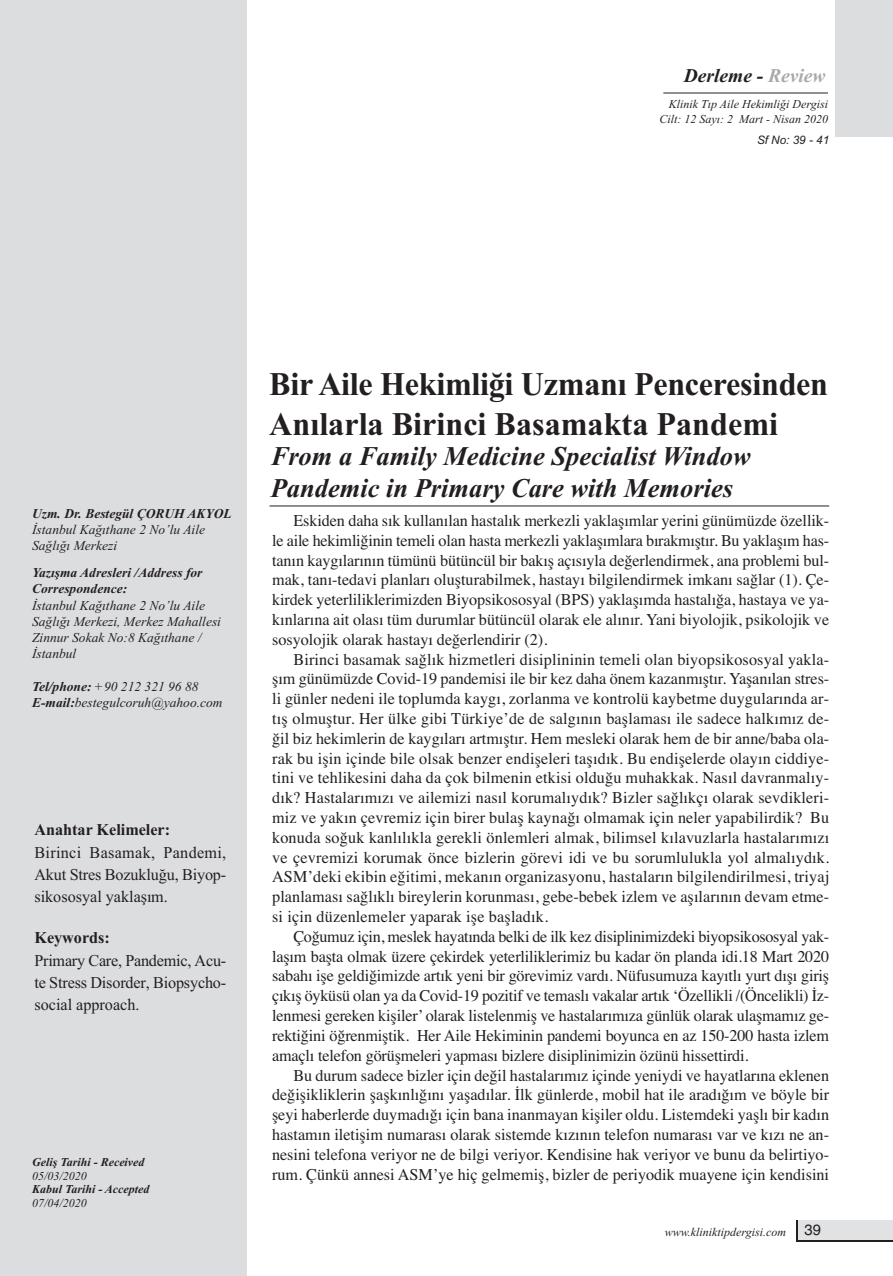
<style>
.page{position:relative;width:893px;height:1276px;background:#fff}
.page>*{position:absolute;margin:0;border:0;box-sizing:border-box;transform-origin:0 0}
.t1{font:700 33px/39.6px "Times New Roman";letter-spacing:-.01em;color:#231f20}
.t2{font:italic 700 27px/32.4px "Times New Roman";color:#231f20}
.t3{font:italic 700 19.5px "Times New Roman";color:#231f20}
.t4{font:16.5px/19.8px "Times";color:#231f20;text-align:justify}
.t5{font:16.5px/21.9px "Times New Roman";letter-spacing:-.01em;color:#231f20;text-align:justify}
.t6{font:700 16.5px "Times New Roman";color:#231f20}
.t7{font:italic 13.5px/16.2px "Times New Roman";color:#231f20}
.t8{font:italic 700 13.5px/16.2px "Times New Roman";color:#231f20}
.t9{font:italic 12px/15.1px "Times New Roman";color:#231f20;text-align:right}
.t10{font:italic 700 12px "Times New Roman";color:#231f20}
.t11{font:italic 11.7px "Arial";color:#231f20}
.s1{color:#a8a9ad}
.s2{font-weight:700}
.s3{font-family:"Helvetica";font-style:normal;font-size:15px}
</style>
<div class="page">
<div style="left:0;top:0;width:247px;height:1276px;background:#dcdddf"></div>
<div style="left:835px;top:0;width:58px;height:137px;background:#dcdddf"></div>
<hr style="left:270px;top:505px;width:559px;height:1px;background:#231f20">
<hr style="left:663px;top:93px;width:165px;height:1px;background:#231f20">
<div style="left:796px;top:1220px;width:97px;height:21px;background:#231f20"></div>
<div style="left:798px;top:1220px;width:95px;height:20px;background:#e1e2e4"></div>
<p class="t3" style="left:684px;top:64px;width:143px">Derleme - <span class="s1">Review</span></p>
<p class="t9" style="left:659px;top:96px;width:170px">Klinik Tıp Aile Hekimliği Dergisi<br>Cilt: 12 Sayı: 2 Mart - Nisan 2020</p>
<p class="t11" style="left:757px;top:133px;width:74px">Sf No: 39 - 41</p>
<p class="t8" style="left:32px;top:505px;width:201px">Uzm. Dr. Bestegül ÇORUH AKYOL</p>
<p class="t7" style="left:32px;top:521px;width:174px">İstanbul Kağıthane 2 No’lu Aile<br>Sağlığı Merkezi</p>
<p class="t8" style="left:32px;top:564px;width:172px">Yazışma Adresleri /Address for<br>Correspondence:</p>
<p class="t7" style="left:32px;top:597px;width:190px">İstanbul Kağıthane 2 No’lu Aile<br>Sağlığı Merkezi, Merkez Mahallesi<br>Zinnur Sokak No:8 Kağıthane /<br>İstanbul</p>
<p class="t7" style="left:32px;top:678px;width:192px"><span class="s2">Tel/phone:</span> +90 212 321 96 88<br><span class="s2">E-mail:</span>bestegulcoruh@yahoo.com</p>
<p class="t6" style="left:34px;top:819px;width:137px">Anahtar Kelimeler:</p>
<p class="t5" style="left:34px;top:841px;width:193px">Birinci Basamak, Pandemi, Akut Stres Bozukluğu, Biyop&shy;sikososyal yaklaşım.</p>
<p class="t6" style="left:34px;top:927px;width:77px">Keywords:</p>
<p class="t5" style="left:34px;top:949px;width:193px">Primary Care, Pandemic, Acu&shy;te Stress Disorder, Biopsycho&shy;social approach.</p>
<p class="t10" style="left:32px;top:1155px;width:114px">Geliş Tarihi - Received</p>
<p class="t9" style="left:32px;top:1168px;width:56px">05/03/2020</p>
<p class="t10" style="left:32px;top:1182px;width:119px">Kabul Tarihi - Accepted</p>
<p class="t9" style="left:32px;top:1195px;width:56px">07/04/2020</p>
<h1 class="t1" style="left:269px;top:364px;width:560px">Bir Aile Hekimliği Uzmanı Penceresinden<br>Anılarla Birinci Basamakta Pandemi</h1>
<h2 class="t2" style="left:271px;top:439px;width:481px">From a Family Medicine Specialist Window<br>Pandemic in Primary Care with Memories</h2>
<p class="t4" style="left:272px;top:510px;width:559px;text-indent:21px">Eskiden daha sık kullanılan hastalık merkezli yaklaşımlar yerini günümüzde özellik&shy;le aile hekimliğinin temeli olan hasta merkezli yaklaşımlara bırakmıştır. Bu yaklaşım has&shy;tanın kaygılarının tümünü bütüncül bir bakış açısıyla değerlendirmek, ana problemi bul&shy;mak, tanı-tedavi planları oluşturabilmek, hastayı bilgilendirmek imkanı sağlar (1). Çe&shy;kirdek yeterliliklerimizden Biyopsikososyal (BPS) yaklaşımda hastalığa, hastaya ve ya&shy;kınlarına ait olası tüm durumlar bütüncül olarak ele alınır. Yani biyolojik, psikolojik ve sosyolojik olarak hastayı değerlendirir (2).</p>
<p class="t4" style="left:272px;top:649px;width:559px;text-indent:21px">Birinci basamak sağlık hizmetleri disiplininin temeli olan biyopsikososyal yakla&shy;şım günümüzde Covid-19 pandemisi ile bir kez daha önem kazanmıştır. Yaşanılan stres&shy;li günler nedeni ile toplumda kaygı, zorlanma ve kontrolü kaybetme duygularında ar&shy;tış olmuştur. Her ülke gibi Türkiye’de de salgının başlaması ile sadece halkımız de&shy;ğil biz hekimlerin de kaygıları artmıştır. Hem mesleki olarak hem de bir anne/baba ola&shy;rak bu işin içinde bile olsak benzer endişeleri taşıdık. Bu endişelerde olayın ciddiye&shy;tini ve tehlikesini daha da çok bilmenin etkisi olduğu muhakkak. Nasıl davranmalıy&shy;dık? Hastalarımızı ve ailemizi nasıl korumalıydık? Bizler sağlıkçı olarak sevdikleri&shy;miz ve yakın çevremiz için birer bulaş kaynağı olmamak için neler yapabilirdik? Bu konuda soğuk kanlılıkla gerekli önlemleri almak, bilimsel kılavuzlarla hastalarımızı ve çevremizi korumak önce bizlerin görevi idi ve bu sorumlulukla yol almalıydık.<br>ASM’deki ekibin eğitimi, mekanın organizasyonu, hastaların bilgilendirilmesi, triyaj planlaması sağlıklı bireylerin korunması, gebe-bebek izlem ve aşılarının devam etme&shy;si için düzenlemeler yaparak işe başladık.</p>
<p class="t4" style="left:272px;top:926px;width:559px;text-indent:21px">Çoğumuz için, meslek hayatında belki de ilk kez disiplinimizdeki biyopsikososyal yak&shy;laşım başta olmak üzere çekirdek yeterliliklerimiz bu kadar ön planda idi.18 Mart 2020 sabahı işe geldiğimizde artık yeni bir görevimiz vardı. Nüfusumuza kayıtlı yurt dışı giriş çıkış öyküsü olan ya da Covid-19 pozitif ve temaslı vakalar artık ‘Özellikli /(Öncelikli) İz&shy;lenmesi gereken kişiler’ olarak listelenmiş ve hastalarımıza günlük olarak ulaşmamız ge&shy;rektiğini öğrenmiştik. Her Aile Hekiminin pandemi boyunca en az 150-200 hasta izlem amaçlı telefon görüşmeleri yapması bizlere disiplinimizin özünü hissettirdi.</p>
<p class="t4" style="left:272px;top:1065px;width:559px;text-indent:21px">Bu durum sadece bizler için değil hastalarımız içinde yeniydi ve hayatlarına eklenen değişikliklerin şaşkınlığını yaşadılar. İlk günlerde, mobil hat ile aradığım ve böyle bir şeyi haberlerde duymadığı için bana inanmayan kişiler oldu. Listemdeki yaşlı bir kadın hastamın iletişim numarası olarak sistemde kızının telefon numarası var ve kızı ne an&shy;nesini telefona veriyor ne de bilgi veriyor. Kendisine hak veriyor ve bunu da belirtiyo&shy;rum. Çünkü annesi ASM’ye hiç gelmemiş, bizler de periyodik muayene için kendisini</p>
<p class="t9" style="left:665px;top:1224px;width:158px">www.kliniktipdergisi.com <span class="s3">39</span></p>
</div>
